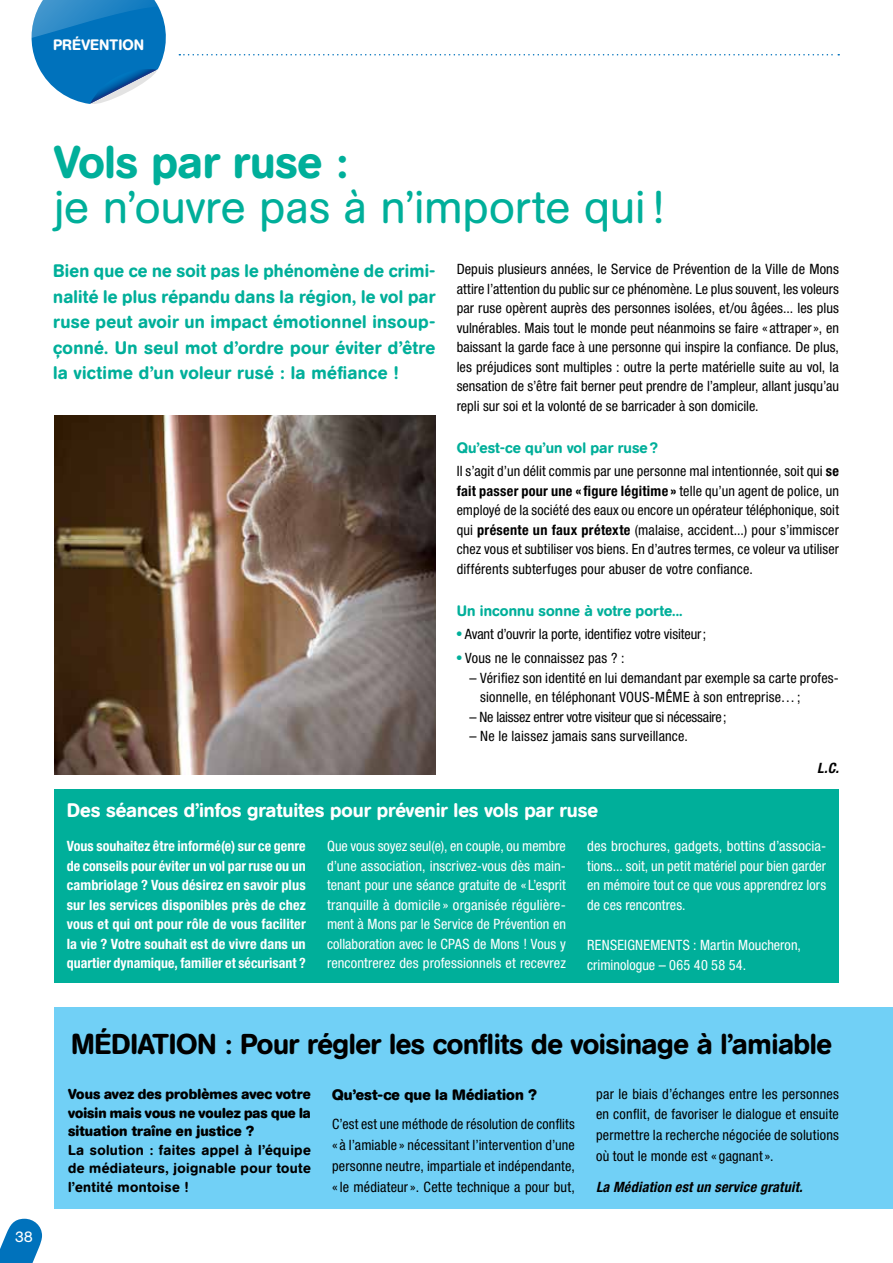
<style>
.page{position:relative;width:893px;height:1263px;background:#fff}
.page>*{position:absolute;margin:0;border:0;box-sizing:border-box;transform-origin:0 0}
.t1{font:45.3px "AG Book Rounded";letter-spacing:-.01em;color:#00af9a}
.t2{font:500 45.3px "AG Book Rounded";letter-spacing:-.01em;color:#00af9a}
.t3{font:500 28.5px "AG Book Rounded";letter-spacing:-.015em;color:#000}
.t4{font:500 19.5px "AG Book Rounded";letter-spacing:-.005em;color:#fff}
.t5{font:500 18px/25.5px "AG Book Rounded";letter-spacing:.015em;color:#00af9a;text-align:justify}
.t6{font:500 15px "AG Book Rounded";letter-spacing:.01em;color:#00af9a}
.t7{font:700 15px "AG Book Rounded";letter-spacing:.005em;color:#000}
.t8{font:500 15px "AG Book Rounded";letter-spacing:.005em;color:#fff}
.t9{font:15px "AG Book Rounded";color:#fff}
.t10{font:condensed 14.25px/19.5px "Helvetica Neue LT Std";letter-spacing:.01em;color:#000;text-align:justify}
.t11{font:condensed 14.25px/19.5px "Helvetica Neue LT Std";letter-spacing:.005em;color:#fff;text-align:justify}
.t12{font:700 condensed 14.25px/19.5px "Helvetica Neue LT Std";letter-spacing:.005em;color:#fff;text-align:justify}
.t13{font:700 14.25px/18.5px "AG Book Rounded";letter-spacing:.005em;color:#000;text-align:justify}
.t14{font:500 14.25px/18.5px "AG Book Rounded";letter-spacing:.03em;color:#000;text-align:justify}
.t15{font:condensed 14.25px "Helvetica Neue LT Std";letter-spacing:-.015em;color:#000}
.t16{font:italic 700 condensed 14.25px "Helvetica Neue LT Std";letter-spacing:.005em;color:#000}
.s1{font-weight:700}
.s2{font-family:"AG Book Rounded";font-weight:500;font-stretch:normal;font-size:15px;color:#00af9a}
</style>
<div class="page">
<svg style="left:179px;top:54px;width:660px;height:2px"></svg>
<svg style="left:31px;top:0;width:135px;height:104px"></svg>
<div style="left:54px;top:790px;width:785px;height:193px;background:#00af9a"></div>
<img style="left:54px;top:416px;width:381px;height:358px">
<svg style="left:0;top:1219px;width:42px;height:44px"></svg>
<div style="left:54px;top:1008px;width:839px;height:201px;background:#71d0f6"></div>
<p class="t8" style="left:53px;top:36px;width:93px">Pr évention</p>
<h1 class="t2" style="left:54px;top:136px;width:295px">Vols par ruse :</h1>
<h1 class="t1" style="left:54px;top:182px;width:612px">je n’ouvre pas à n’importe qui!</h1>
<p class="t5" style="left:53px;top:259px;width:384px">Bien que ce ne soit pas le phénomène de crimi&shy;nalité le plus répandu dans la région, le vol par ruse peut avoir un impact émotionnel insoup&shy;çonné. Un seul mot d’ordre pour éviter d’être la victime d’un voleur rusé : la méfiance !</p>
<p class="t10" style="left:457px;top:259px;width:384px">Depuis plusieurs années, le Service de Prévention de la Ville de Mons attire l’attention du public sur ce phénomène. Le plus souvent, les voleurs par ruse opèrent auprès des personnes isolées, et/ou âgées... les plus vulnérables. Mais tout le monde peut néanmoins se faire « attraper», en baissant la garde face à une personne qui inspire la confiance. De plus, les préjudices sont multiples : outre la perte matérielle suite au vol, la sensation de s’être fait berner peut prendre de l’ampleur, allant jusqu’au repli sur soi et la volonté de se barricader à son domicile.</p>
<p class="t6" style="left:457px;top:438px;width:203px">Qu’est-ce qu’un vol par ruse?</p>
<p class="t10" style="left:457px;top:461px;width:384px">Il s’agit d’un délit commis par une personne mal intentionnée, soit qui <span class="s1">se fait passer pour une « figure légitime »</span> telle qu’un agent de police, un employé de la société des eaux ou encore un opérateur téléphonique, soit qui <span class="s1">présente un faux prétexte</span> (malaise, accident...) pour s’immiscer chez vous et subtiliser vos biens. En d’autres termes, ce voleur va utiliser différents subterfuges pour abuser de votre confiance.</p>
<p class="t6" style="left:457px;top:601px;width:227px">Un inconnu sonne à votre porte...</p>
<p class="t10" style="left:457px;top:624px;width:251px"><span class="s2">•</span> Avant d’ouvrir la porte, identifiez votre visiteur;</p>
<p class="t10" style="left:457px;top:648px;width:169px"><span class="s2">•</span> Vous ne le connaissez pas ? :</p>
<p class="t10" style="left:480px;top:668px;width:360px;text-indent:-11px">– Vérifiez son identité en lui demandant par exemple sa carte profes&shy;sionnelle, en téléphonant VOUS-MÊME à son entreprise…;</p>
<p class="t15" style="left:469px;top:708px;width:259px">– Ne laissez entrer votre visiteur que si nécessaire;</p>
<p class="t10" style="left:469px;top:726px;width:220px">– Ne le laissez jamais sans surveillance.</p>
<p class="t16" style="left:817px;top:760px;width:23px">L.C.</p>
<h3 class="t4" style="left:67px;top:798px;width:533px">Des séances d’infos gratuites pour prévenir les vols par ruse</h3>
<p class="t12" style="left:67px;top:836px;width:241px">Vous souhaitez être informé(e) sur ce genre de conseils pour éviter un vol par ruse ou un cambriolage ? Vous désirez en savoir plus sur les services disponibles près de chez vous et qui ont pour rôle de vous faciliter la vie ? Votre souhait est de vivre dans un quartier dynamique, familier et sécurisant ?</p>
<p class="t11" style="left:327px;top:836px;width:240px">Que vous soyez seul(e), en couple, ou membre d’une association, inscrivez-vous dès main&shy;tenant pour une séance gratuite de « L’esprit tranquille à domicile » organisée régulière&shy;ment à Mons par le Service de Prévention en collaboration avec le CPAS de Mons ! Vous y rencontrerez des professionnels et recevrez</p>
<p class="t11" style="left:587px;top:836px;width:240px">des brochures, gadgets, bottins d’associa&shy;tions... soit, un petit matériel pour bien garder en mémoire tout ce que vous apprendrez lors de ces rencontres.</p>
<p class="t11" style="left:587px;top:935px;width:16px">Renseignements</p>
<p class="t11" style="left:587px;top:935px;width:215px;text-indent:106px">: Martin Moucheron, criminologue – 065 40 58 54.</p>
<p class="t9" style="left:16px;top:1228px;width:19px">38</p>
<h2 class="t3" style="left:71px;top:1028px;width:763px">Médiation : Pour régler les conflits de voisinage à l’amiable</h2>
<p class="t13" style="left:68px;top:1086px;width:244px">Vous avez des problèmes avec votre voisin mais vous ne voulez pas que la situation traîne en justice ?</p>
<p class="t14" style="left:68px;top:1141px;width:244px">La solution : faites appel à l’équipe de médiateurs, joignable pour toute l’entité montoise !</p>
<p class="t10" style="left:596px;top:1083px;width:244px;line-height:20.5px">par le biais d’échanges entre les personnes en conflit, de favoriser le dialogue et ensuite permettre la recherche négociée de solutions où tout le monde est « gagnant».</p>
<p class="t16" style="left:596px;top:1178px;width:208px">La Médiation est un service gratuit.</p>
<p class="t7" style="left:332px;top:1086px;width:206px">Qu’est-ce que la Médiation ?</p>
<p class="t10" style="left:332px;top:1114px;width:244px;line-height:20.9px">C’est est une méthode de résolution de conflits « à l’amiable » nécessitant l’intervention d’une personne neutre, impartiale et indépendante, «le médiateur». Cette technique a pour but,</p>
</div>
